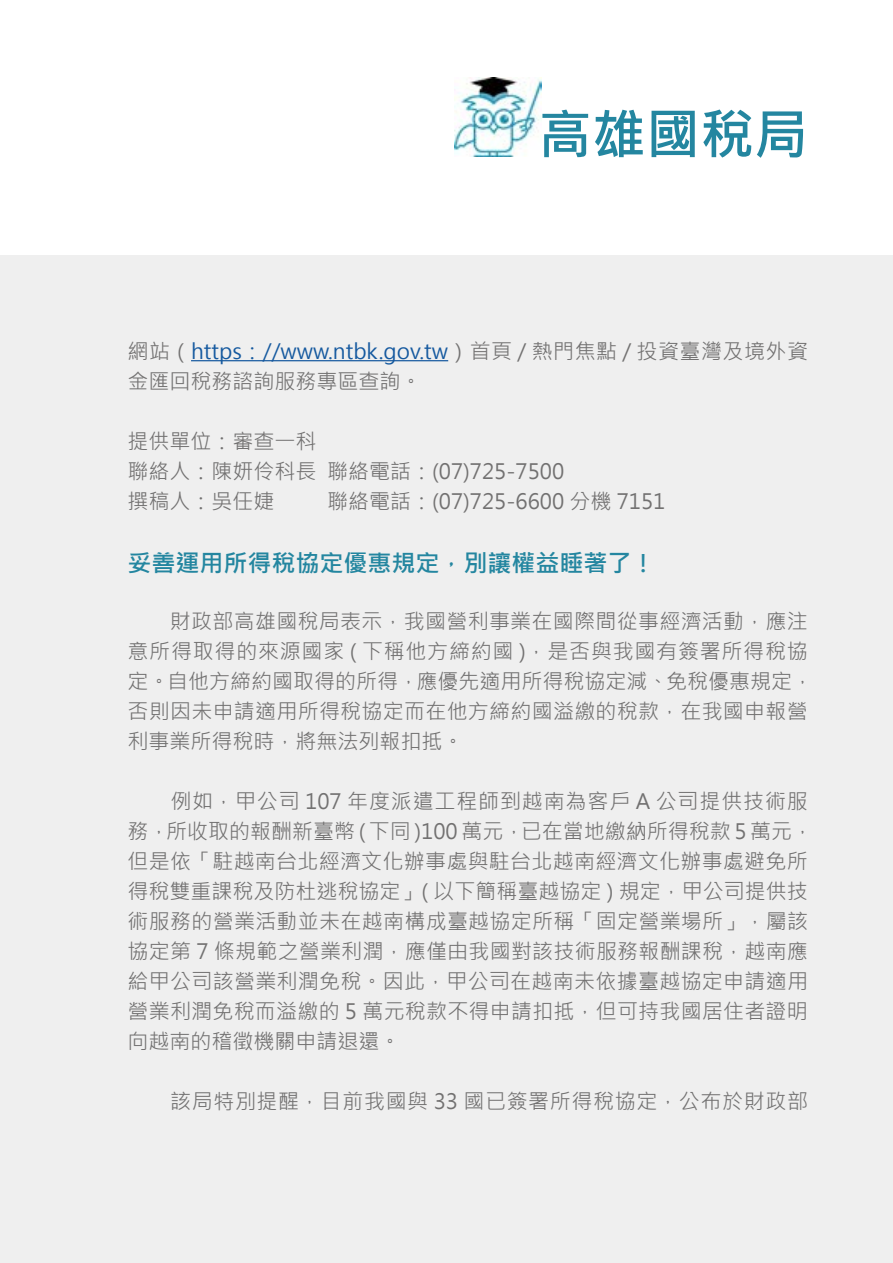
<style>
.page{position:relative;width:893px;height:1263px;background:#fff}
.page>*{position:absolute;margin:0;border:0;box-sizing:border-box;transform-origin:0 0}
.t1{font:700 54px "Microsoft Jheng Hei";color:#2486a0}
.t2{font:700 24px "Microsoft Jheng Hei";color:#2486a0}
.t3{font:21px/30px "Microsoft Jheng Hei";letter-spacing:.015em;color:#727171}
.s1{color:#15599f}
</style>
<div class="page">
<div style="left:0;top:256px;width:893px;height:1007px;background:#efefef"></div>
<img style="left:455px;top:77px;width:86px;height:79px">
<hr style="left:191px;top:360px;width:257px;height:1px;background:#15599f">
<h1 class="t1" style="left:538px;top:101px;width:271px">高雄國稅局</h1>
<p class="t3" style="left:128px;top:336px;width:682px">網站（<span class="s1">https：//www.ntbk.gov.tw</span>）首頁 / 熱門焦點 / 投資臺灣及境外資金匯回稅務諮詢服務專區查詢。</p>
<p class="t3" style="left:128px;top:426px;width:438px">提供單位：審查一科<br>聯絡人：陳妍伶科長 聯絡電話：(07)725-7500撰稿人：吳任婕</p>
<p class="t3" style="left:327px;top:486px;width:340px">聯絡電話：(07)725-6600 分機 7151</p>
<p class="t2" style="left:128px;top:548px;width:529px">妥善運用所得稅協定優惠規定，別讓權益睡著了！</p>
<p class="t3" style="left:128px;top:606px;width:687px">　　財政部高雄國稅局表示，我國營利事業在國際間從事經濟活動，應注意所得取得的來源國家 ( 下稱他方締約國 )，是否與我國有簽署所得稅協定。自他方締約國取得的所得，應優先適用所得稅協定減、免稅優惠規定，否則因未申請適用所得稅協定而在他方締約國溢繳的稅款，在我國申報營利事業所得稅時，將無法列報扣抵。</p>
<p class="t3" style="left:128px;top:786px;width:687px">　　例如，甲公司 107 年度派遣工程師到越南為客戶 A 公司提供技術服務，所收取的報酬新臺幣 ( 下同 )100 萬元，已在當地繳納所得稅款 5 萬元，但是依「駐越南台北經濟文化辦事處與駐台北越南經濟文化辦事處避免所得稅雙重課稅及防杜逃稅協定」( 以下簡稱臺越協定 ) 規定，甲公司提供技術服務的營業活動並未在越南構成臺越協定所稱「固定營業場所」，屬該協定第 7 條規範之營業利潤，應僅由我國對該技術服務報酬課稅，越南應給甲公司該營業利潤免稅。因此，甲公司在越南未依據臺越協定申請適用營業利潤免稅而溢繳的 5 萬元稅款不得申請扣抵，但可持我國居住者證明向越南的稽徵機關申請退還。</p>
<p class="t3" style="left:128px;top:1086px;width:682px">　　該局特別提醒，目前我國與 33 國已簽署所得稅協定，公布於財政部</p>
</div>
